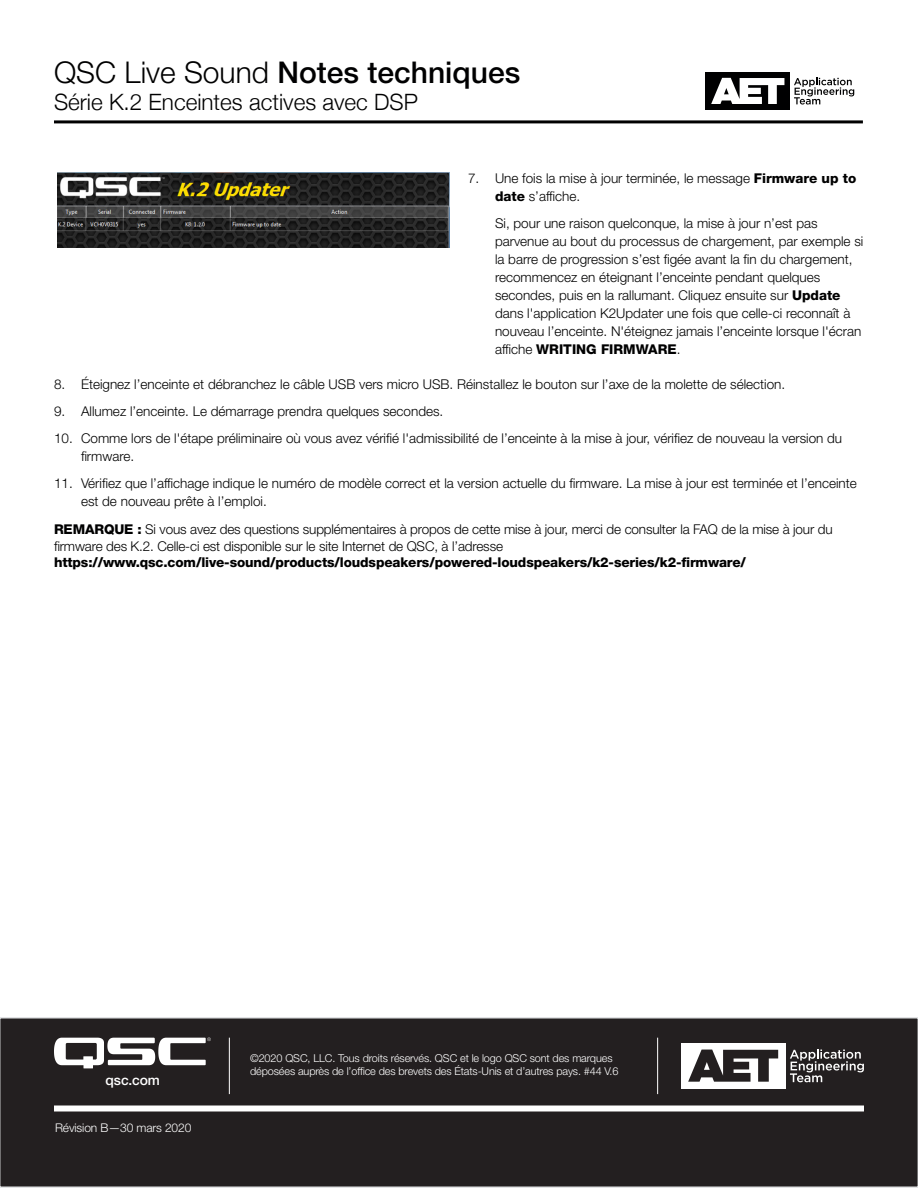
<style>
.page{position:relative;width:918px;height:1188px;background:#fff}
.page>*{position:absolute;margin:0;border:0;box-sizing:border-box;transform-origin:0 0}
.t1{font:500 30px "Helvetica Neue LT Pro";color:#000001}
.t2{font:300 22.5px "Helvetica Neue";color:#000001}
.t3{font:500 13.8px "Helvetica Neue LT Pro";letter-spacing:-.01em;color:#fff}
.Procedure_Unnumbered{font:300 13.5px/18px "Helvetica Neue LT Pro";color:#000001}
.Body_text{font:300 13.5px/16.5px "Helvetica Neue LT Pro";letter-spacing:-.01em;color:#000001}
.t4{font:300 12px "Helvetica Neue LT Pro";letter-spacing:-.01em;color:#fff}
.t5{font:300 10.8px/13.5px "Helvetica Neue LT Pro";letter-spacing:-.01em;color:#fff}
.s1{font-weight:300}
.s2{font-weight:800}
</style>
<div class="page">
<div style="left:0;top:1017px;width:918px;height:171px;background:#231f20"></div>
<div style="left:54px;top:1106px;width:810px;height:6px;background:#fff"></div>
<div style="left:681px;top:1043px;width:104px;height:46px;background:#fff"></div>
<svg style="left:688px;top:1050px;width:90px;height:32px"></svg>
<svg style="left:790px;top:1049px;width:74px;height:33px;background:#5a5757"></svg>
<hr style="left:229px;top:1038px;width:1px;height:56px;background:#fff">
<hr style="left:657px;top:1038px;width:1px;height:56px;background:#fff">
<svg style="left:54px;top:1037px;width:157px;height:31px"></svg>
<hr style="left:54px;top:120px;width:809px;height:3px;background:#000001">
<div style="left:705px;top:72px;width:85px;height:38px;background:#000001"></div>
<svg style="left:711px;top:78px;width:73px;height:26px"></svg>
<svg style="left:794px;top:78px;width:60px;height:27px"></svg>
<img style="left:57px;top:173px;width:393px;height:75px">
<h1 class="t1" style="left:54px;top:54px;width:468px"><span class="s1">QSC Live Sound</span> Notes techniques</h1>
<h2 class="t2" style="left:54px;top:88px;width:365px">Série K.2 Enceintes actives avec DSP</h2>
<p class="Procedure_Unnumbered" style="left:495px;top:169px;width:363px;text-indent:-27px">7. Une fois la mise à jour terminée, le message <span class="s2">Firmware up to date</span> s’affiche.</p>
<p class="Procedure_Unnumbered" style="left:495px;top:214px;width:370px">Si, pour une raison quelconque, la mise à jour n’est pas parvenue au bout du processus de chargement, par exemple si la barre de progression s’est figée avant la fin du chargement, recommencez en éteignant l’enceinte pendant quelques secondes, puis en la rallumant. Cliquez ensuite sur <span class="s2">Update </span>dans l'application K2Updater une fois que celle-ci reconnaît à nouveau l’enceinte. N'éteignez jamais l’enceinte lorsque l'écran affiche <span class="s2">WRITING FIRMWARE</span>.</p>
<p class="Procedure_Unnumbered" style="left:54px;top:374px;width:733px">8. Éteignez l’enceinte et débranchez le câble USB vers micro USB. Réinstallez le bouton sur l’axe de la molette de sélection.</p>
<p class="Procedure_Unnumbered" style="left:54px;top:401px;width:391px">9. Allumez l’enceinte. Le démarrage prendra quelques secondes.</p>
<p class="Procedure_Unnumbered" style="left:81px;top:428px;width:763px;text-indent:-27px">10. Comme lors de l'étape préliminaire où vous avez vérifié l'admissibilité de l’enceinte à la mise à jour, vérifiez de nouveau la version du firmware.</p>
<p class="Procedure_Unnumbered" style="left:81px;top:473px;width:777px;text-indent:-27px">11. Vérifiez que l’affichage indique le numéro de modèle correct et la version actuelle du firmware. La mise à jour est terminée et l’enceinte est de nouveau prête à l’emploi.</p>
<p class="Body_text" style="left:54px;top:521px;width:780px"><span class="s2">REMARQUE :</span> Si vous avez des questions supplémentaires à propos de cette mise à jour, merci de consulter la FAQ de la mise à jour du firmware des K.2. Celle-ci est disponible sur le site Internet de QSC, à l’adresse <span class="s2">https://www.qsc.com/live-sound/products/loudspeakers/powered-loudspeakers/k2-series/k2-firmware/</span></p>
<p class="t3" style="left:106px;top:1071px;width:56px">qsc.com</p>
<p class="t4" style="left:55px;top:1120px;width:138px">Révision B—30 mars 2020</p>
<p class="t5" style="left:250px;top:1051px;width:370px">©2020 QSC, LLC. Tous droits réservés. QSC et le logo QSC sont des marques déposées auprès de l’office des brevets des États-Unis et d’autres pays. #44 V.6</p>
</div>
